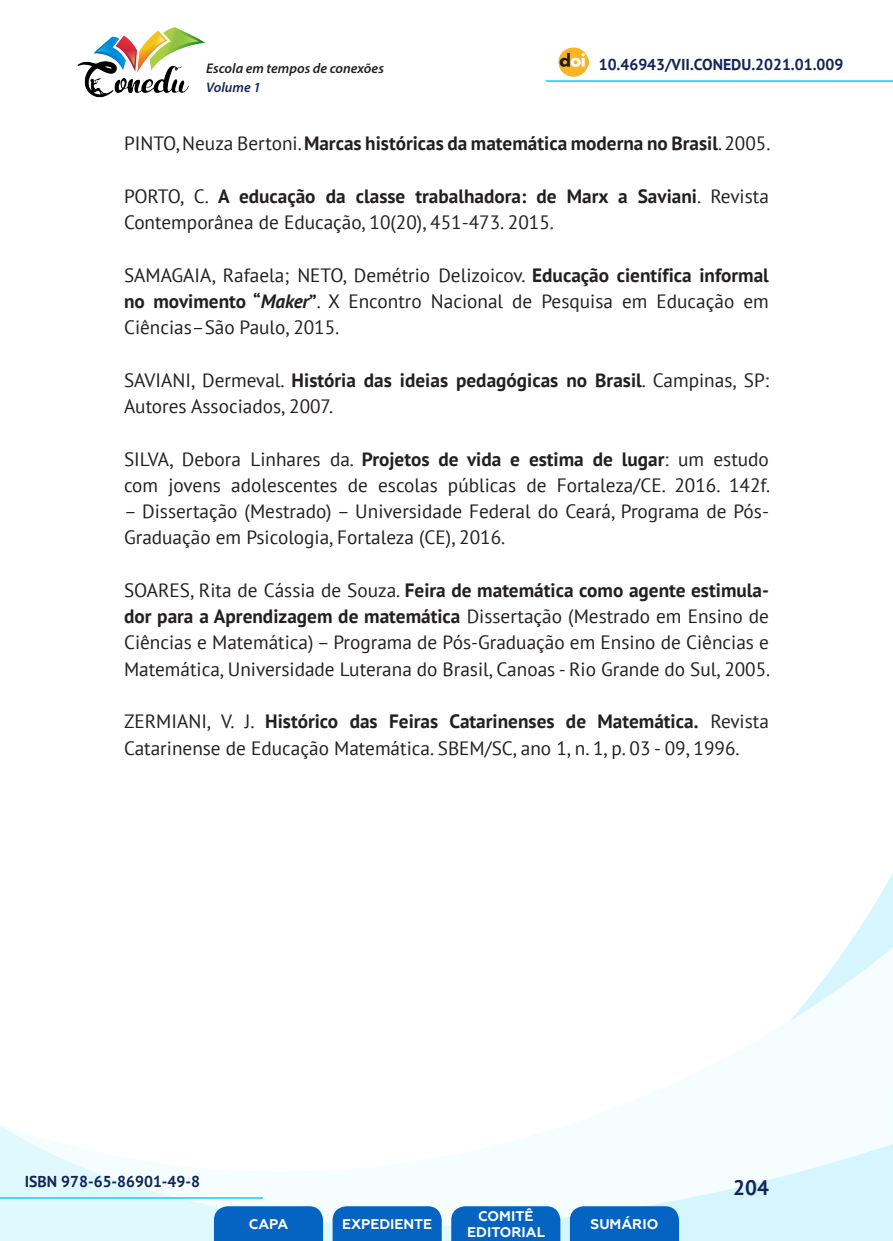
<style>
.page{position:relative;width:893px;height:1241px;background:#fff}
.page>*{position:absolute;margin:0;border:0;box-sizing:border-box;transform-origin:0 0}
.t1{font:700 21px "PT Sans";color:#112558}
._17_REFERENCIAS{font:19.25px/26.2px "PT Sans";color:#231f20}
._17_REFERENCIAS-2{font:700 19.25px "PT Sans";color:#231f20}
.t2{font:700 15.75px "PT Sans";color:#112558}
.t3{font:700 14px/16.8px "Geometria";color:#fff;text-align:center}
.t4{font:italic 600 14px "Myriad Pro";color:#231f20}
.t5{font:italic 600 14px "Myriad Pro";color:#112558}
.s1{font-weight:400}
.s2{font-weight:700}
.s3{font-weight:700;font-style:italic}
</style>
<div class="page">
<svg style="left:848px;top:873px;width:45px;height:73px"></svg>
<svg style="left:0;top:946px;width:893px;height:294px"></svg>
<hr style="left:0;top:1196px;width:263px;height:2px;background:#2dd4fe">
<hr style="left:546px;top:80px;width:347px;height:2px;background:#2dd4fe">
<img style="left:559px;top:47px;width:30px;height:30px">
<img style="left:77px;top:27px;width:128px;height:71px">
<svg style="left:214px;top:1205px;width:109px;height:35px;background:#126bc4"></svg>
<svg style="left:333px;top:1205px;width:109px;height:35px;background:#126bc4"></svg>
<svg style="left:451px;top:1205px;width:109px;height:35px;background:#126bc4"></svg>
<svg style="left:570px;top:1205px;width:109px;height:35px;background:#116bc4"></svg>
<p class="t4" style="left:206px;top:59px;width:179px">Escola em tempos de conexões</p>
<p class="t2" style="left:599px;top:54px;width:246px">10.46943/VII.CONEDU.2021.01.009</p>
<p class="t5" style="left:206px;top:78px;width:56px">Volume 1</p>
<p class="_17_REFERENCIAS-2" style="left:124px;top:131px;width:648px"><span class="s1">PINTO, Neuza Bertoni.</span> Marcas históricas da matemática moderna no Brasil<span class="s1">. 2005.</span></p>
<p class="_17_REFERENCIAS" style="left:124px;top:182px;width:646px">PORTO, C. <span class="s2">A educação da classe trabalhadora: de Marx a Saviani</span>. Revista<br>Contemporânea de Educação, 10(20), 451-473. 2015.</p>
<p class="_17_REFERENCIAS" style="left:124px;top:261px;width:646px;text-align:justify">SAMAGAIA, Rafaela; NETO, Demétrio Delizoicov. <span class="s2">Educação científica informal no movimento “</span><span class="s3">Maker</span><span class="s2">”</span>. X Encontro Nacional de Pesquisa em Educação em Ciências–São Paulo, 2015.</p>
<p class="_17_REFERENCIAS" style="left:124px;top:366px;width:646px">SAVIANI, Dermeval. <span class="s2">História das ideias pedagógicas no Brasil</span>. Campinas, SP:<br>Autores Associados, 2007.</p>
<p class="_17_REFERENCIAS" style="left:124px;top:445px;width:648px">SILVA, Debora Linhares da. <span class="s2">Projetos de vida e estima de lugar</span>: um estudo com jovens adolescentes de escolas públicas de Fortaleza/CE. 2016. 142f.</p>
<p class="_17_REFERENCIAS" style="left:124px;top:497px;width:646px">– Dissertação (Mestrado) – Universidade Federal do Ceará, Programa de Pós-<br>Graduação em Psicologia, Fortaleza (CE), 2016.</p>
<p class="_17_REFERENCIAS" style="left:124px;top:576px;width:648px;text-align:justify">SOARES, Rita de Cássia de Souza. <span class="s2">Feira de matemática como agente estimula&shy;dor para a Aprendizagem de matemática</span> Dissertação (Mestrado em Ensino de Ciências e Matemática) – Programa de Pós-Graduação em Ensino de Ciências e Matemática, Universidade Luterana do Brasil, Canoas - Rio Grande do Sul, 2005.</p>
<p class="_17_REFERENCIAS" style="left:124px;top:707px;width:646px">ZERMIANI, V. J. <span class="s2">Histórico das Feiras Catarinenses de Matemática.</span> Revista<br>Catarinense de Educação Matemática. SBEM/SC, ano 1, n. 1, p. 03 - 09, 1996.</p>
<p class="t2" style="left:25px;top:1170px;width:177px">ISBN 978-65-86901-49-8</p>
<p class="t3" style="left:249px;top:1215px;width:41px">CAPA</p>
<p class="t3" style="left:342px;top:1215px;width:92px">EXPEDIENTE</p>
<p class="t3" style="left:467px;top:1207px;width:79px">COMITÊ<br>EDITORIAL</p>
<p class="t3" style="left:590px;top:1215px;width:69px">SUMÁRIO</p>
<p class="t1" style="left:733px;top:1173px;width:37px">204</p>
</div>
